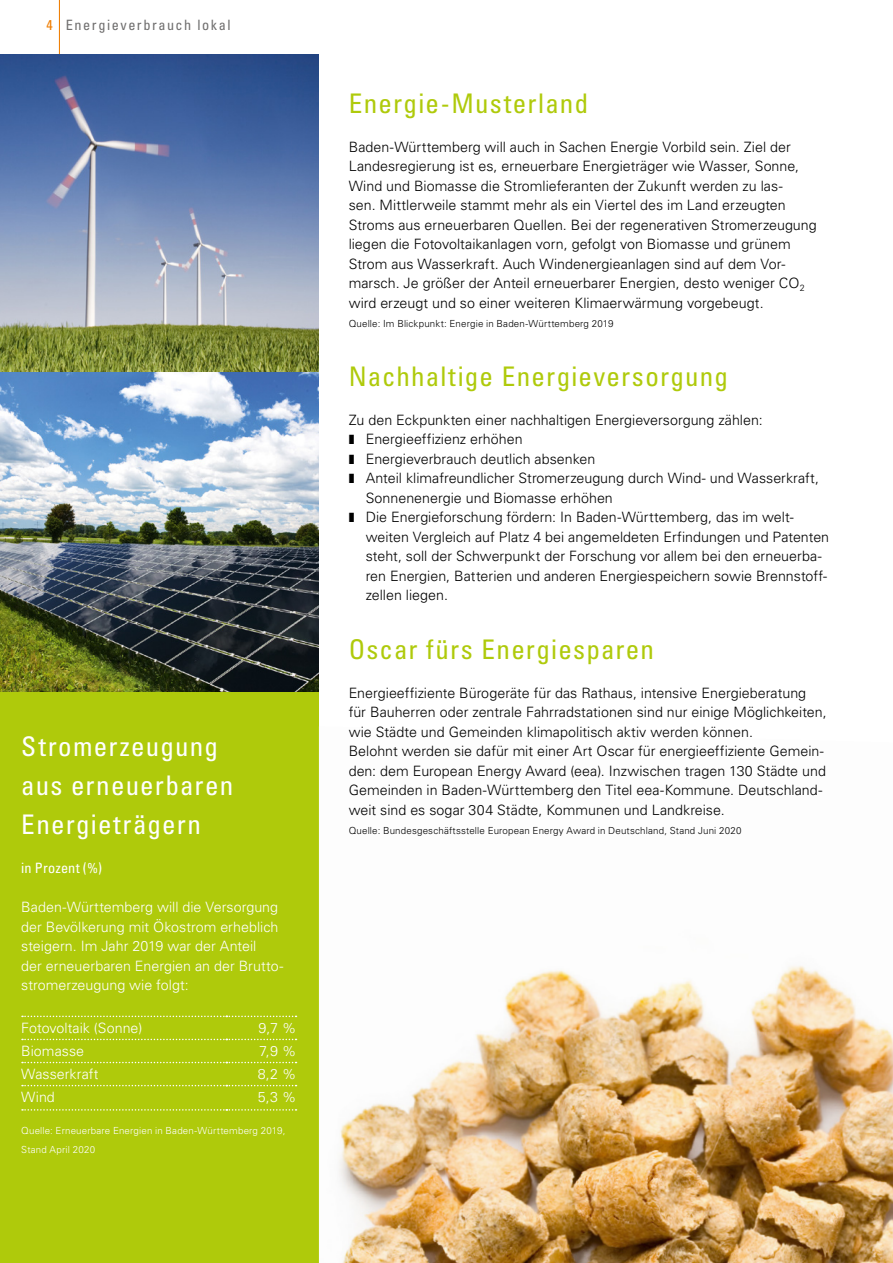
<style>
.page{position:relative;width:893px;height:1263px;background:#fff}
.page>*{position:absolute;margin:0;border:0;box-sizing:border-box;transform-origin:0 0}
.TH_Absatzformate_H3_Headline_18pt{font:condensed 27px "Univers LT Pro";letter-spacing:.045em;color:#afca0b}
.TH_Absatzformate_H3_Headline-Marginalspa{font:condensed 27px/39px "Univers LT Pro";letter-spacing:.045em;color:#fff}
.TH_Absatzformate_P_Fließtext{font:300 14.25px/19.5px "Univers LT Pro 45";color:#000}
.TH_Absatzformate_P_Fließtext_Marginalspa{font:300 14.25px/19.5px "Univers LT Pro 45";color:#fff}
.TH_Absatzformate_Tabelle{font:300 14.25px "Univers LT Pro 45";color:#fff}
.TH_Absatzformate_H2_Kopfzeile{font:condensed 14.25px "Univers LT Pro";letter-spacing:.11em;color:#706f6f}
.TH_Absatzformate_P_Fließtext_Marginalspa-2{font:condensed 14.25px "Univers LT Pro";letter-spacing:.01em;color:#fff}
.TH_Absatzformate_P_Quelle_Verweis-6_5pt{font:300 9.75px "Univers LT Pro 45";letter-spacing:.015em;color:#000}
.TH_Absatzformate_P_Quelle_Verweis-6_5pt-2{font:300 9.75px/19.5px "Univers LT Pro 45";letter-spacing:.015em;color:#fff}
.s1{color:#ef7d00}
</style>
<div class="page">
<hr style="left:59px;top:0;width:1px;height:54px;background:#ef7d00">
<div style="left:0;top:692px;width:319px;height:571px;background:#afca0b"></div>
<img style="left:339px;top:966px;width:554px;height:297px">
<svg style="left:22px;top:1016px;width:275px;height:1px"></svg>
<svg style="left:22px;top:1039px;width:275px;height:1px"></svg>
<svg style="left:22px;top:1062px;width:275px;height:1px"></svg>
<svg style="left:22px;top:1085px;width:275px;height:1px"></svg>
<svg style="left:22px;top:1109px;width:275px;height:1px"></svg>
<img style="left:0;top:54px;width:319px;height:638px">
<h2 class="TH_Absatzformate_H2_Kopfzeile" style="left:46px;top:16px;width:186px"><span class="s1">4</span> Energieverbrauch lokal</h2>
<h3 class="TH_Absatzformate_H3_Headline-Marginalspa" style="left:21px;top:726px;width:213px">Stromerzeugung aus erneuerbaren<br>Energieträgern</h3>
<p class="TH_Absatzformate_P_Fließtext_Marginalspa-2" style="left:21px;top:859px;width:82px">in Prozent (%)</p>
<p class="TH_Absatzformate_P_Fließtext_Marginalspa" style="left:21px;top:897px;width:263px">Baden-Württemberg will die Versorgung der Bevölkerung mit Ökostrom erheblich steigern. Im Jahr 2019 war der Anteil<br>der erneuerbaren Energien an der Brutto&shy;stromerzeugung wie folgt:</p>
<p class="TH_Absatzformate_Tabelle" style="left:21px;top:1019px;width:123px">Fotovoltaik (Sonne)</p>
<p class="TH_Absatzformate_Tabelle" style="left:259px;top:1019px;width:39px">9,7 %</p>
<p class="TH_Absatzformate_Tabelle" style="left:21px;top:1042px;width:64px">Biomasse</p>
<p class="TH_Absatzformate_Tabelle" style="left:259px;top:1042px;width:39px">7,9 %</p>
<p class="TH_Absatzformate_Tabelle" style="left:21px;top:1065px;width:79px">Wasserkraft</p>
<p class="TH_Absatzformate_Tabelle" style="left:258px;top:1065px;width:40px">8,2 %</p>
<p class="TH_Absatzformate_Tabelle" style="left:21px;top:1088px;width:35px">Wind</p>
<p class="TH_Absatzformate_Tabelle" style="left:258px;top:1088px;width:40px">5,3 %</p>
<p class="TH_Absatzformate_P_Quelle_Verweis-6_5pt-2" style="left:21px;top:1121px;width:266px">Quelle: Erneuerbare Energien in Baden-Württemberg 2019,<br>Stand April 2020</p>
<h3 class="TH_Absatzformate_H3_Headline_18pt" style="left:349px;top:86px;width:241px">Energie-Musterland</h3>
<p class="TH_Absatzformate_P_Fließtext" style="left:349px;top:137px;width:470px">Baden-Württemberg will auch in Sachen Energie Vorbild sein. Ziel der Landesregierung ist es, erneuerbare Energieträger wie Wasser, Sonne, Wind und Biomasse die Stromlieferanten der Zukunft werden zu las-<br>sen. Mittlerweile stammt mehr als ein Viertel des im Land erzeugten Stroms aus erneuerbaren Quellen. Bei der regenerativen Stromerzeugung liegen die Fotovoltaikanlagen vorn, gefolgt von Biomasse und grünem Strom aus Wasserkraft. Auch Windenergieanlagen sind auf dem Vor&shy;marsch. Je größer der Anteil erneuerbarer Energien, desto weniger CO<sub>2 </sub>wird erzeugt und so einer weiteren Klimaerwärmung vorgebeugt.</p>
<p class="TH_Absatzformate_P_Quelle_Verweis-6_5pt" style="left:349px;top:318px;width:266px">Quelle: Im Blickpunkt: Energie in Baden-Württemberg 2019</p>
<h3 class="TH_Absatzformate_H3_Headline_18pt" style="left:349px;top:359px;width:381px">Nachhaltige Energieversorgung</h3>
<p class="TH_Absatzformate_P_Fließtext" style="left:349px;top:410px;width:415px">Zu den Eckpunkten einer nachhaltigen Energieversorgung zählen:</p>
<p class="TH_Absatzformate_P_Fließtext" style="left:366px;top:429px;width:159px">Energieeffizienz erhöhen</p>
<p class="TH_Absatzformate_P_Fließtext" style="left:366px;top:449px;width:231px">Energieverbrauch deutlich absenken</p>
<p class="TH_Absatzformate_P_Fließtext" style="left:366px;top:468px;width:455px">Anteil klimafreundlicher Stromerzeugung durch Wind- und Wasserkraft,<br>Sonnenenergie und Biomasse erhöhen</p>
<p class="TH_Absatzformate_P_Fließtext" style="left:366px;top:507px;width:465px">Die Energieforschung fördern: In Baden-Württemberg, das im welt&shy;weiten Vergleich auf Platz 4 bei angemeldeten Erfindungen und Patenten steht, soll der Schwerpunkt der Forschung vor allem bei den erneuerba&shy;ren Energien, Batterien und anderen Energiespeichern sowie Brennstoff&shy;zellen liegen.</p>
<h3 class="TH_Absatzformate_H3_Headline_18pt" style="left:349px;top:632px;width:307px">Oscar fürs Energiesparen</h3>
<p class="TH_Absatzformate_P_Fließtext" style="left:349px;top:683px;width:480px">Energieeffiziente Bürogeräte für das Rathaus, intensive Energieberatung für Bauherren oder zentrale Fahrradstationen sind nur einige Möglichkeiten, wie Städte und Gemeinden klimapolitisch aktiv werden können.</p>
<p class="TH_Absatzformate_P_Fließtext" style="left:349px;top:741px;width:479px">Belohnt werden sie dafür mit einer Art Oscar für energieeffiziente Gemein&shy;den: dem European Energy Award (eea). Inzwischen tragen 130 Städte und Gemeinden in Baden-Württemberg den Titel eea-Kommune. Deutschland&shy;weit sind es sogar 304 Städte, Kommunen und Landkreise.</p>
<p class="TH_Absatzformate_P_Quelle_Verweis-6_5pt" style="left:349px;top:825px;width:394px">Quelle: Bundesgeschäftsstelle European Energy Award in Deutschland, Stand Juni 2020</p>
</div>
